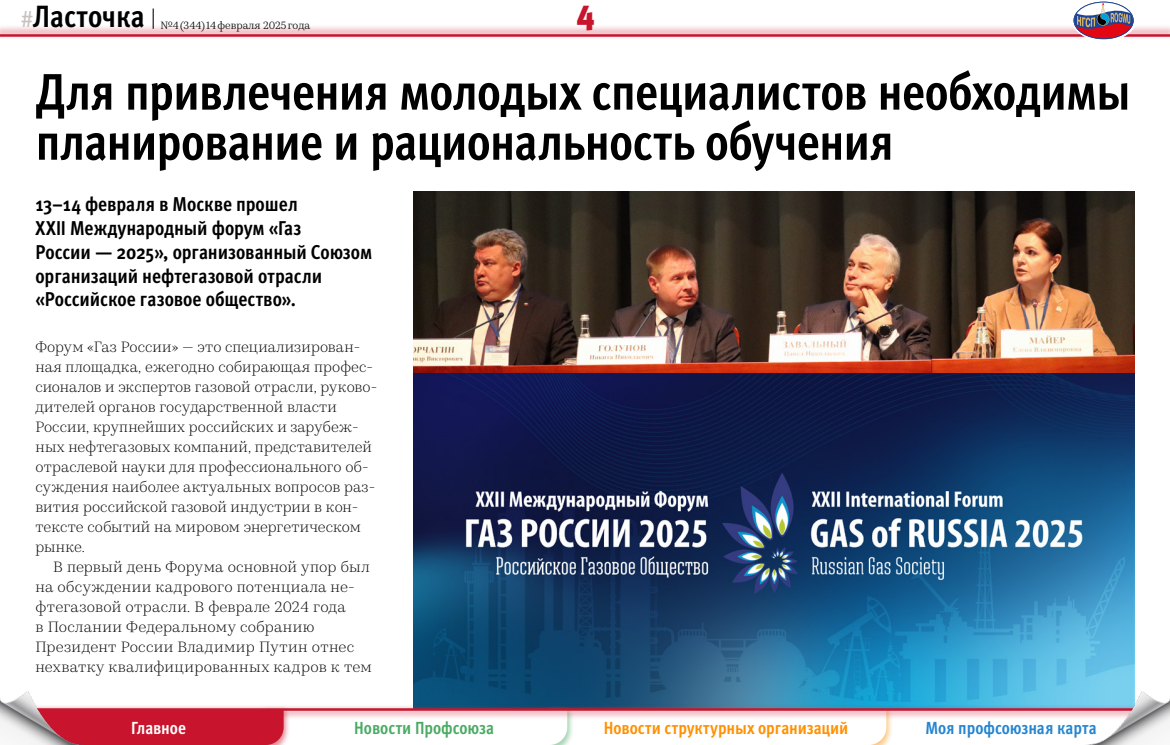
<style>
.page{position:relative;width:1170px;height:745px;background:#fff}
.page>*{position:absolute;margin:0;border:0;box-sizing:border-box;transform-origin:0 0}
.t1{font:700 condensed 51.25px/50px "Meta Pro";letter-spacing:-.015em;color:#000}
.t2{font:900 condensed 36.25px "Meta Pro";color:#c8142d}
.t3{font:700 condensed 30.75px "Meta Pro";color:#000}
.t4{font:700 condensed 20px/23.8px "Meta Pro";letter-spacing:-.005em;color:#000}
.t5{font:700 condensed 17.5px "Meta Pro";color:#ff9000}
.t6{font:700 condensed 17.5px "Meta Pro";letter-spacing:-.005em;color:#2585d0}
.t7{font:700 condensed 17.5px "Meta Pro";color:#4baa64}
.t8{font:700 condensed 17.5px "Meta Pro";letter-spacing:-.005em;color:#fff}
.t9{font:300 15px/20px "Kazimir Text";letter-spacing:.005em;color:#000}
.t10{font:10.62px "Kazimir Text";color:#000}
.s1{font-weight:400;font-stretch:normal;font-size:22.5px;color:#c6c1bf}
</style>
<div class="page">
<img style="left:413px;top:191px;width:721px;height:512px">
<svg style="left:87px;top:720px;width:805px;height:24px"></svg>
<div style="left:0;top:24px;width:1169px;height:17px;background:#c8142d;opacity:.3"></div>
<hr style="left:0;top:34px;width:1169px;height:3px;background:#c8142d">
<div style="left:0;top:703px;width:1169px;height:17px;background:#c8142d;opacity:.3"></div>
<hr style="left:0;top:707px;width:1169px;height:3px;background:#c8142d">
<svg style="left:153px;top:8px;width:1px;height:21px"></svg>
<img style="left:0;top:691px;width:87px;height:53px">
<img style="left:1082px;top:691px;width:87px;height:53px">
<svg style="left:1072px;top:2px;width:63px;height:38px"></svg>
<div style="left:1072px;top:0;width:63px;height:41px;border:1px solid #fff;border-radius:50%"></div>
<h3 class="t3" style="left:21px;top:-7px;width:125px"><span class="s1">#</span>Ласточка</h3>
<p class="t10" style="left:160px;top:17px;width:151px">№4 (344) 14 февраля 2025 года</p>
<h2 class="t2" style="left:576px;top:-12px;width:20px">4</h2>
<h1 class="t1" style="left:35px;top:64px;width:1096px">Для привлечения молодых специалистов необходимы планирование и рациональность обучения</h1>
<h3 class="t4" style="left:35px;top:191px;width:338px">13–14 февраля в Москве прошел<br>ХХII Международный форум «Газ<br>России — 2025», организованный Союзом организаций нефтегазовой отрасли «Российское газовое общество».</h3>
<p class="t9" style="left:35px;top:335px;width:343px">Форум «Газ России» — это специализирован&shy;ная площадка, ежегодно собирающая профес&shy;сионалов и экспертов газовой отрасли, руково&shy;дителей органов государственной власти России, крупнейших российских и зарубеж&shy;ных нефтегазовых компаний, представителей отраслевой науки для профессионального об&shy;суждения наиболее актуальных вопросов раз&shy;вития российской газовой индустрии в кон&shy;тексте событий на мировом энергетическом рынке.</p>
<p class="t9" style="left:35px;top:555px;width:338px;text-indent:18px">В первый день Форума основной упор был на обсуждении кадрового потенциала не&shy;фтегазовой отрасли. В феврале 2024 года<br>в Послании Федеральному собранию Президент России Владимир Путин отнес нехватку квалифицированных кадров к тем</p>
<p class="t8" style="left:131px;top:713px;width:56px">Главное</p>
<p class="t7" style="left:354px;top:713px;width:141px">Новости Профсоюза</p>
<p class="t5" style="left:603px;top:713px;width:246px">Новости структурных организаций</p>
<p class="t6" style="left:925px;top:713px;width:173px">Моя профсоюзная карта</p>
</div>
